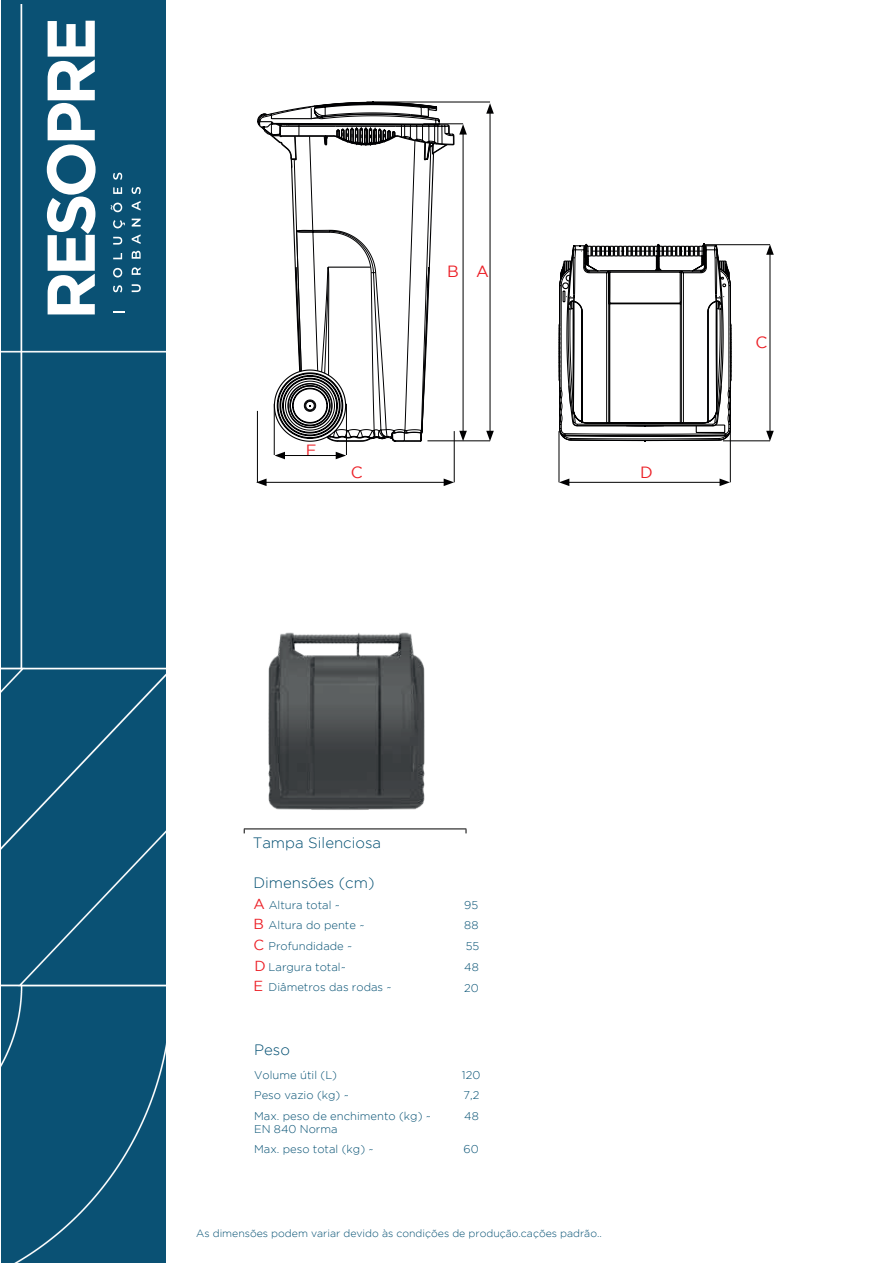
<style>
.page{position:relative;width:893px;height:1263px;background:#fff}
.page>*{position:absolute;margin:0;border:0;box-sizing:border-box;transform-origin:0 0}
.t1{font:16.2px "Gotham";color:#ec1f26}
.t2{font:300 15px "Gotham";color:#004e71}
.t3{font:300 11.25px/13.5px "Gotham";color:#004e71}
.t4{font:300 10.5px "Gotham";color:#004e71}
.s1{font-weight:400;font-size:14.55px;color:#ec1f26}
</style>
<div class="page">
<hr style="left:244px;top:828px;width:222px;height:1px;background:#000001">
<hr style="left:730px;top:431px;width:1px;height:51px;background:#000001">
<hr style="left:454px;top:431px;width:1px;height:51px;background:#000001">
<hr style="left:705px;top:244px;width:65px;height:1px;background:#000001">
<hr style="left:366px;top:102px;width:124px;height:1px;background:#000001">
<hr style="left:723px;top:440px;width:47px;height:1px;background:#000001">
<hr style="left:427px;top:440px;width:63px;height:1px;background:#000001">
<hr style="left:559px;top:431px;width:1px;height:51px;background:#000001">
<hr style="left:567px;top:482px;width:155px;height:1px;background:#000001">
<svg style="left:720px;top:478px;width:10px;height:8px"></svg>
<svg style="left:559px;top:478px;width:10px;height:8px"></svg>
<hr style="left:264px;top:482px;width:182px;height:1px;background:#000001">
<svg style="left:444px;top:478px;width:10px;height:8px"></svg>
<svg style="left:256px;top:478px;width:11px;height:8px"></svg>
<hr style="left:770px;top:252px;width:1px;height:181px;background:#000001">
<svg style="left:766px;top:244px;width:8px;height:11px"></svg>
<svg style="left:766px;top:431px;width:8px;height:10px"></svg>
<hr style="left:490px;top:111px;width:1px;height:322px;background:#000001">
<svg style="left:486px;top:103px;width:8px;height:11px"></svg>
<svg style="left:486px;top:431px;width:8px;height:10px"></svg>
<hr style="left:257px;top:411px;width:1px;height:71px;background:#000001">
<svg style="left:257px;top:101px;width:210px;height:358px"></svg>
<svg style="left:558px;top:243px;width:174px;height:199px"></svg>
<img style="left:268px;top:632px;width:157px;height:178px">
<div style="left:1px;top:4px;width:165px;height:1259px;background:#0a5174"></div>
<svg style="left:113px;top:311px;width:12px;height:2px"></svg>
<svg style="left:113px;top:285px;width:9px;height:7px"></svg>
<svg style="left:113px;top:268px;width:9px;height:9px"></svg>
<svg style="left:113px;top:253px;width:9px;height:6px"></svg>
<svg style="left:113px;top:237px;width:9px;height:8px"></svg>
<svg style="left:113px;top:220px;width:12px;height:8px"></svg>
<svg style="left:111px;top:203px;width:11px;height:9px"></svg>
<svg style="left:113px;top:187px;width:9px;height:7px"></svg>
<svg style="left:113px;top:173px;width:9px;height:7px"></svg>
<svg style="left:132px;top:284px;width:9px;height:8px"></svg>
<svg style="left:132px;top:267px;width:9px;height:8px"></svg>
<svg style="left:132px;top:251px;width:9px;height:8px"></svg>
<svg style="left:132px;top:234px;width:9px;height:10px"></svg>
<svg style="left:132px;top:219px;width:9px;height:8px"></svg>
<svg style="left:132px;top:201px;width:9px;height:10px"></svg>
<svg style="left:132px;top:187px;width:9px;height:7px"></svg>
<svg style="left:47px;top:21px;width:49px;height:293px"></svg>
<h1 class="t1" style="left:447px;top:263px;width:44px">B A</h1>
<h1 class="t1" style="left:306px;top:441px;width:12px">E</h1>
<h1 class="t1" style="left:351px;top:464px;width:13px">C</h1>
<h1 class="t1" style="left:640px;top:464px;width:14px">D</h1>
<h1 class="t1" style="left:756px;top:333px;width:13px">C</h1>
<h2 class="t2" style="left:253px;top:834px;width:130px">Tampa Silenciosa</h2>
<h2 class="t2" style="left:253px;top:874px;width:123px">Dimensões (cm)</h2>
<p class="t3" style="left:253px;top:898px;width:88px"><span class="s1">A</span> Altura total ~</p>
<p class="t3" style="left:464px;top:898px;width:16px">95</p>
<p class="t3" style="left:253px;top:918px;width:113px"><span class="s1">B</span> Altura do pente ~</p>
<p class="t3" style="left:464px;top:918px;width:16px">88</p>
<p class="t3" style="left:253px;top:939px;width:100px"><span class="s1">C</span> Profundidade ~</p>
<p class="t3" style="left:466px;top:939px;width:15px">55</p>
<p class="t3" style="left:254px;top:960px;width:93px"><span class="s1">D</span> Largura total~</p>
<p class="t3" style="left:464px;top:960px;width:16px">48</p>
<p class="t3" style="left:253px;top:980px;width:140px"><span class="s1">E</span> Diâmetros das rodas ~</p>
<p class="t3" style="left:464px;top:981px;width:16px">20</p>
<h2 class="t2" style="left:254px;top:1041px;width:37px">Peso</h2>
<p class="t3" style="left:254px;top:1068px;width:84px">Volume útil (L)</p>
<p class="t3" style="left:462px;top:1068px;width:20px">120</p>
<p class="t3" style="left:254px;top:1088px;width:96px">Peso vazio (kg) ~</p>
<p class="t3" style="left:463px;top:1088px;width:17px">7,2</p>
<p class="t3" style="left:254px;top:1109px;width:178px">Max. peso de enchimento (kg) ~<br>EN 840 Norma</p>
<p class="t3" style="left:464px;top:1109px;width:16px">48</p>
<p class="t3" style="left:254px;top:1142px;width:121px">Max. peso total (kg) ~</p>
<p class="t3" style="left:463px;top:1142px;width:17px">60</p>
<p class="t4" style="left:196px;top:1228px;width:407px">As dimensões podem variar devido às condições de produção.cações padrão..</p>
</div>
